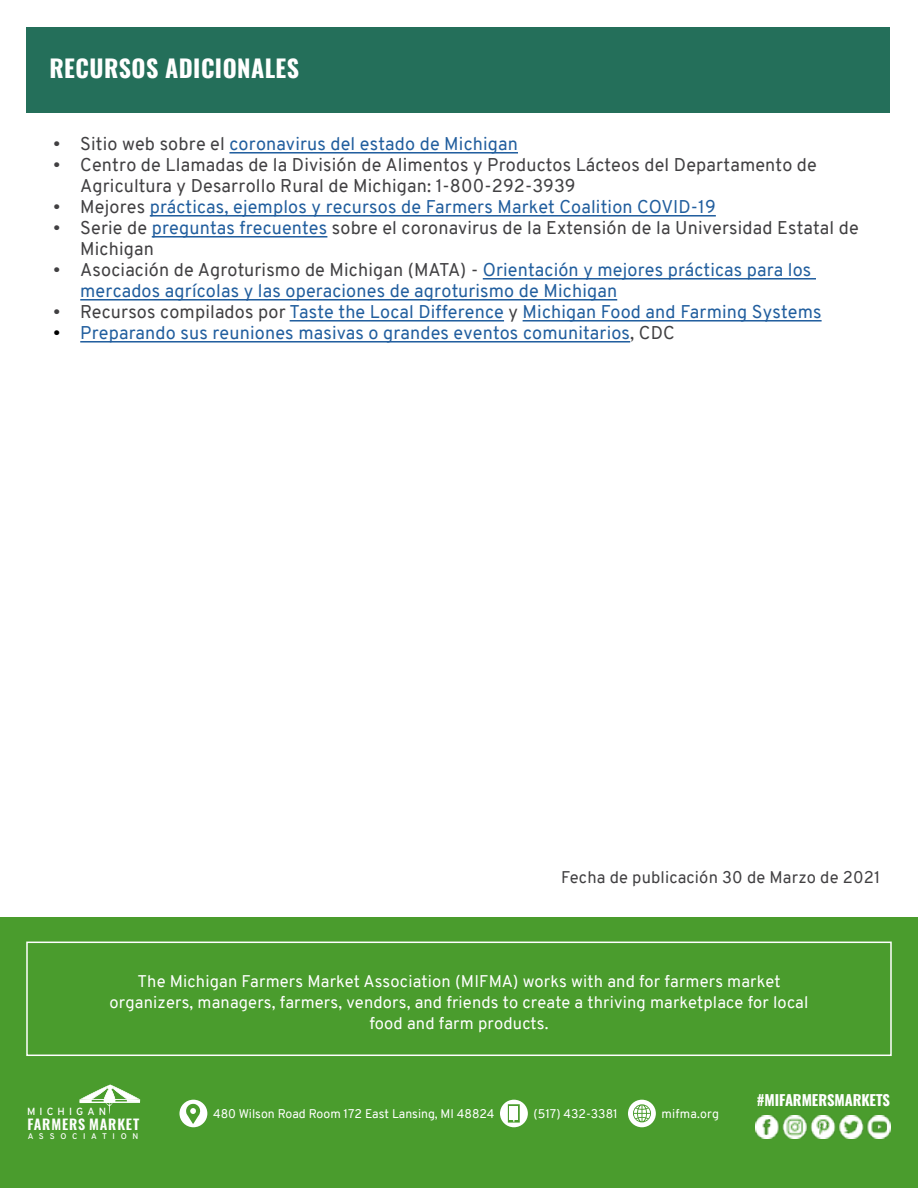
<style>
.page{position:relative;width:918px;height:1188px;background:#fff}
.page>*{position:absolute;margin:0;border:0;box-sizing:border-box;transform-origin:0 0}
.t1{font:24px "Oswald";letter-spacing:.02em;color:#fff}
.t2{font:18px/21px "Overpass";letter-spacing:.01em;color:#215e9e}
.t3{font:18px/21px "Overpass";letter-spacing:.01em;color:#414042}
.t4{font:16.5px/21px "Overpass";letter-spacing:.01em;color:#fff;text-align:center}
.t5{font:16.5px "Overpass";letter-spacing:.01em;color:#414042}
.t6{font:14.7px "Oswald";letter-spacing:-.005em;color:#fff}
.t7{font:600 14.1px "Oswald";letter-spacing:.06em;color:#fff}
.t8{font:12.3px "Overpass";color:#fff}
.t9{font:12.3px "Overpass";letter-spacing:.02em;color:#fff}
.t10{font:600 10.35px "Overpass";letter-spacing:.4em;color:#fff}
.t11{font:600 8.25px "Overpass";letter-spacing:.7em;color:#fff}
.s1{color:#414042}
.s2{color:#215e9e}
.s3{color:#000}
</style>
<div class="page">
<div style="left:0;top:918px;width:918px;height:270px;background:#4a9c2d"></div>
<div style="left:26px;top:27px;width:864px;height:85px;background:#246f5a"></div>
<div style="left:26px;top:942px;width:866px;height:114px;border:2px solid #fff"></div>
<hr style="left:229px;top:152px;width:289px;height:2px;background:#215e9e">
<hr style="left:150px;top:215px;width:566px;height:2px;background:#215e9e">
<hr style="left:152px;top:236px;width:175px;height:2px;background:#215e9e">
<hr style="left:483px;top:278px;width:333px;height:2px;background:#215e9e">
<hr style="left:80px;top:299px;width:537px;height:2px;background:#215e9e">
<hr style="left:290px;top:320px;width:214px;height:2px;background:#215e9e">
<hr style="left:523px;top:320px;width:299px;height:2px;background:#215e9e">
<hr style="left:80px;top:341px;width:550px;height:2px;background:#215e9e">
<svg style="left:79px;top:1085px;width:61px;height:29px"></svg>
<img style="left:756px;top:1115px;width:135px;height:24px">
<svg style="left:179px;top:1100px;width:28px;height:27px"></svg>
<svg style="left:500px;top:1100px;width:28px;height:27px"></svg>
<svg style="left:628px;top:1100px;width:28px;height:27px"></svg>
<h1 class="t1" style="left:49px;top:47px;width:251px">RECURSOS ADICIONALES</h1>
<p class="t2" style="left:53px;top:134px;width:466px"><span class="s1">• Sitio web sobre el</span> coronavirus del estado de Michigan</p>
<p class="t3" style="left:80px;top:155px;width:738px;text-indent:-27px">• Centro de Llamadas de la División de Alimentos y Productos Lácteos del Departamento de<br>Agricultura y Desarrollo Rural de Michigan: 1-800-292-3939</p>
<p class="t2" style="left:53px;top:197px;width:664px"><span class="s1">• Mejores</span> prácticas, ejemplos y recursos de Farmers Market Coalition COVID-19</p>
<p class="t3" style="left:80px;top:218px;width:780px;text-indent:-27px">• Serie de <span class="s2">preguntas frecuentes</span> sobre el coronavirus de la Extensión de la Universidad Estatal de<br>Michigan</p>
<p class="t2" style="left:80px;top:260px;width:733px;text-indent:-27px"><span class="s1">• Asociación de Agroturismo de Michigan (MATA) -</span> Orientación y mejores prácticas para los mercados agrícolas y las operaciones de agroturismo de Michigan</p>
<p class="t2" style="left:53px;top:302px;width:770px"><span class="s1">• Recursos compilados por</span> Taste the Local Difference <span class="s1">y</span> Michigan Food and Farming Systems</p>
<p class="t2" style="left:53px;top:323px;width:623px"><span class="s3">•</span> Preparando sus reuniones masivas o grandes eventos comunitarios<span class="s1">, CDC</span></p>
<p class="t5" style="left:561px;top:865px;width:321px">Fecha de publicación 30 de Marzo de 2021</p>
<p class="t4" style="left:110px;top:971px;width:700px">The Michigan Farmers Market Association (MIFMA) works with and for farmers market organizers, managers, farmers, vendors, and friends to create a thriving marketplace for local food and farm products.</p>
<p class="t10" style="left:27px;top:1104px;width:81px">MICHIGAN</p>
<p class="t11" style="left:28px;top:1131px;width:112px">ASSOCIATION</p>
<p class="t7" style="left:27px;top:1117px;width:113px">FARMERS MARKET</p>
<p class="t8" style="left:213px;top:1105px;width:283px">480 Wilson Road Room 172 East Lansing, MI 48824</p>
<p class="t8" style="left:534px;top:1105px;width:86px">(517) 432-3381</p>
<p class="t9" style="left:662px;top:1105px;width:59px">mifma.org</p>
<p class="t6" style="left:757px;top:1087px;width:135px">#MIFARMERSMARKETS</p>
</div>
